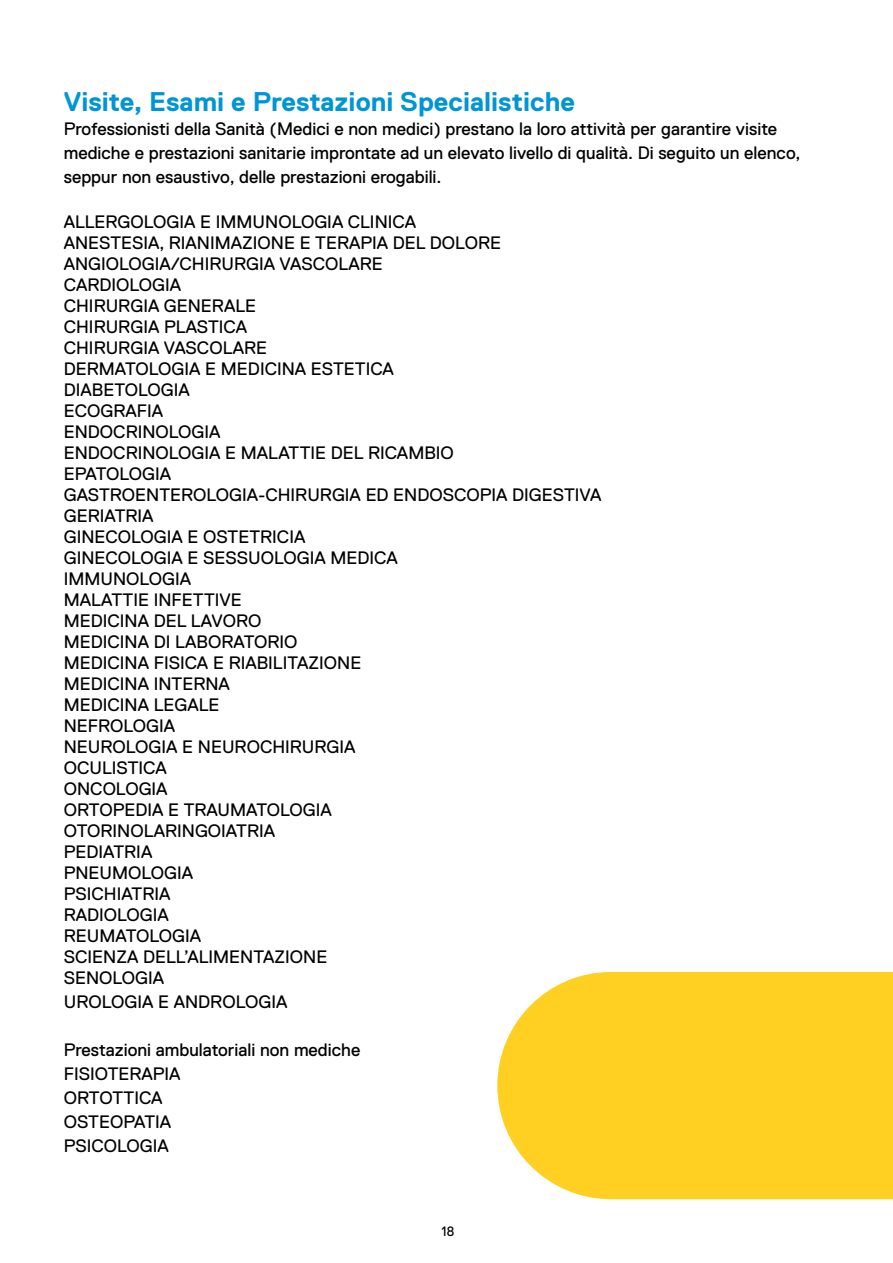
<style>
.page{position:relative;width:893px;height:1263px;background:#fff}
.page>*{position:absolute;margin:0;border:0;box-sizing:border-box;transform-origin:0 0}
.t1{font:700 27px "Replica";color:#0095d6}
.t2{font:18px/21px "Replica";color:#020203}
.t3{font:13.5px "Replica";color:#000}
</style>
<div class="page">
<svg style="left:497px;top:972px;width:396px;height:227px;background:#ffd335"></svg>
<h1 class="t1" style="left:64px;top:87px;width:513px">Visite, Esami e Prestazioni Specialistiche</h1>
<p class="t2" style="left:64px;top:117px;width:738px;line-height:24px">Professionisti della Sanità (Medici e non medici) prestano la loro attività per garantire visite mediche e prestazioni sanitarie improntate ad un elevato livello di qualità. Di seguito un elenco, seppur non esaustivo, delle prestazioni erogabili.</p>
<p class="t2" style="left:64px;top:211px;width:539px">ALLERGOLOGIA E IMMUNOLOGIA CLINICA<br>ANESTESIA, RIANIMAZIONE E TERAPIA DEL DOLORE<br>ANGIOLOGIA/CHIRURGIA VASCOLARE<br>CARDIOLOGIA<br>CHIRURGIA GENERALE<br>CHIRURGIA PLASTICA<br>CHIRURGIA VASCOLARE<br>DERMATOLOGIA E MEDICINA ESTETICA<br>DIABETOLOGIA<br>ECOGRAFIA<br>ENDOCRINOLOGIA<br>ENDOCRINOLOGIA E MALATTIE DEL RICAMBIO<br>EPATOLOGIA<br>GASTROENTEROLOGIA-CHIRURGIA ED ENDOSCOPIA DIGESTIVA<br>GERIATRIA<br>GINECOLOGIA E OSTETRICIA<br>GINECOLOGIA E SESSUOLOGIA MEDICA<br>IMMUNOLOGIA<br>MALATTIE INFETTIVE<br>MEDICINA DEL LAVORO<br>MEDICINA DI LABORATORIO<br>MEDICINA FISICA E RIABILITAZIONE<br>MEDICINA INTERNA<br>MEDICINA LEGALE<br>NEFROLOGIA<br>NEUROLOGIA E NEUROCHIRURGIA<br>OCULISTICA<br>ONCOLOGIA<br>ORTOPEDIA E TRAUMATOLOGIA<br>OTORINOLARINGOIATRIA<br>PEDIATRIA<br>PNEUMOLOGIA<br>PSICHIATRIA<br>RADIOLOGIA<br>REUMATOLOGIA<br>SCIENZA DELL’ALIMENTAZIONE<br>SENOLOGIA</p>
<p class="t2" style="left:64px;top:992px;width:225px">UROLOGIA E ANDROLOGIA</p>
<p class="t2" style="left:64px;top:1038px;width:298px;line-height:24px">Prestazioni ambulatoriali non mediche<br>FISIOTERAPIA<br>ORTOTTICA<br>OSTEOPATIA<br>PSICOLOGIA</p>
<p class="t3" style="left:442px;top:1224px;width:14px">18</p>
</div>
